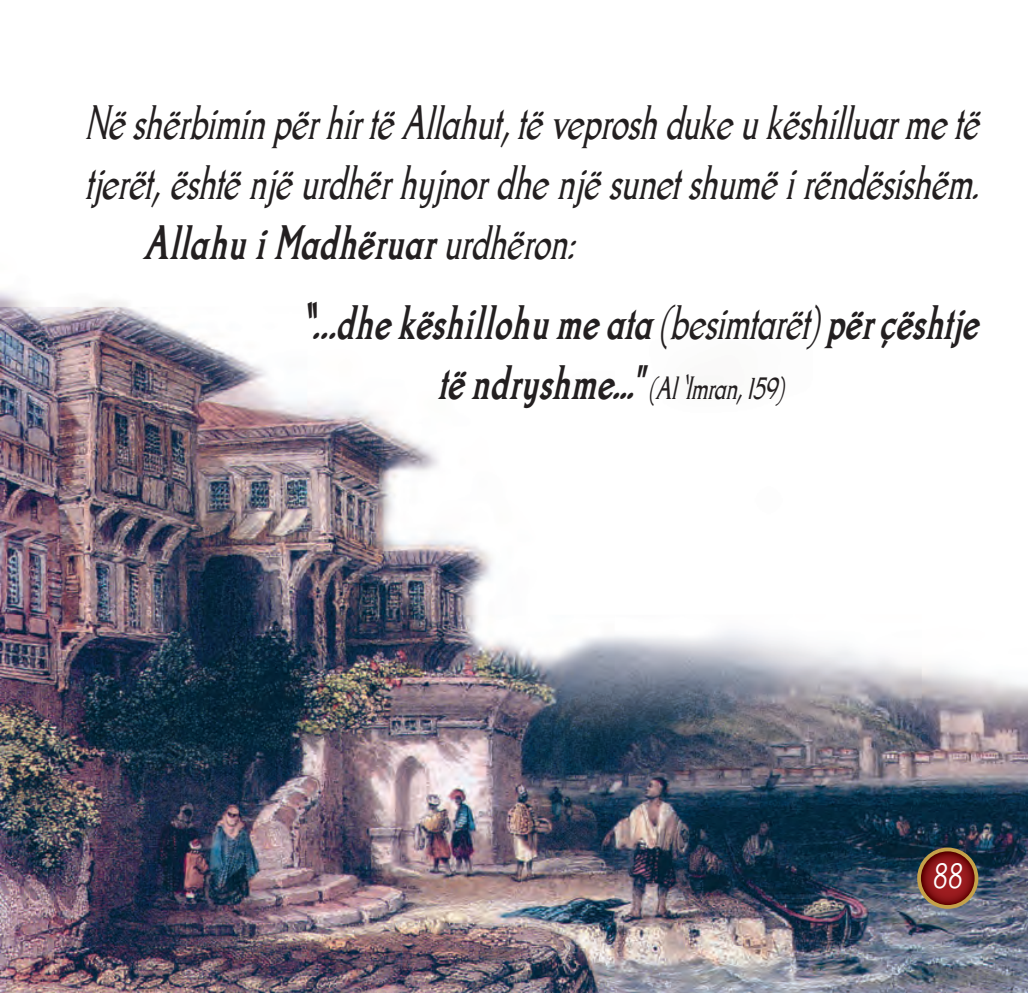
<style>
.page{position:relative;width:1028px;height:993px;background:#fff}
.page>*{position:absolute;margin:0;border:0;box-sizing:border-box;transform-origin:0 0}
.METIN{font:italic 45px "Goodfish";color:#231f20}
.METIN-2{font:italic 700 45px/60px "Goodfish";color:#231f20}
.METIN-3{font:italic 40px "Goudy Sans";color:#fff;scale:.8 1}
.s1{font-weight:400}
.s2{font-weight:400;font-size:30px}
</style>
<div class="page">
<img style="left:0;top:291px;width:1028px;height:701px">
<svg style="left:919px;top:849px;width:57px;height:57px;background:#8e1d1a"></svg>
<div style="left:917px;top:847px;width:61px;height:61px;border:4px solid #c5a149;border-radius:50%"></div>
<p class="METIN" style="left:85px;top:95px;width:894px">Në shërbimin për hir të Allahut, të veprosh duke u këshilluar me të</p>
<p class="METIN" style="left:85px;top:155px;width:894px">tjerët, është një urdhër hyjnor dhe një sunet shumë i rëndësishëm.</p>
<p class="METIN-2" style="left:143px;top:212px;width:433px">Allahu i Madhëruar <span class="s1">urdhëron:</span></p>
<p class="METIN-2" style="left:438px;top:292px;width:542px;text-indent:-137px">“…dhe këshillohu me ata <span class="s1">(besimtarët)</span> për çështje të ndryshme..." <span class="s2">(Al ‘Imran, 159)</span></p>
<p class="METIN-3" style="left:933px;top:852px;width:39px">88</p>
</div>
